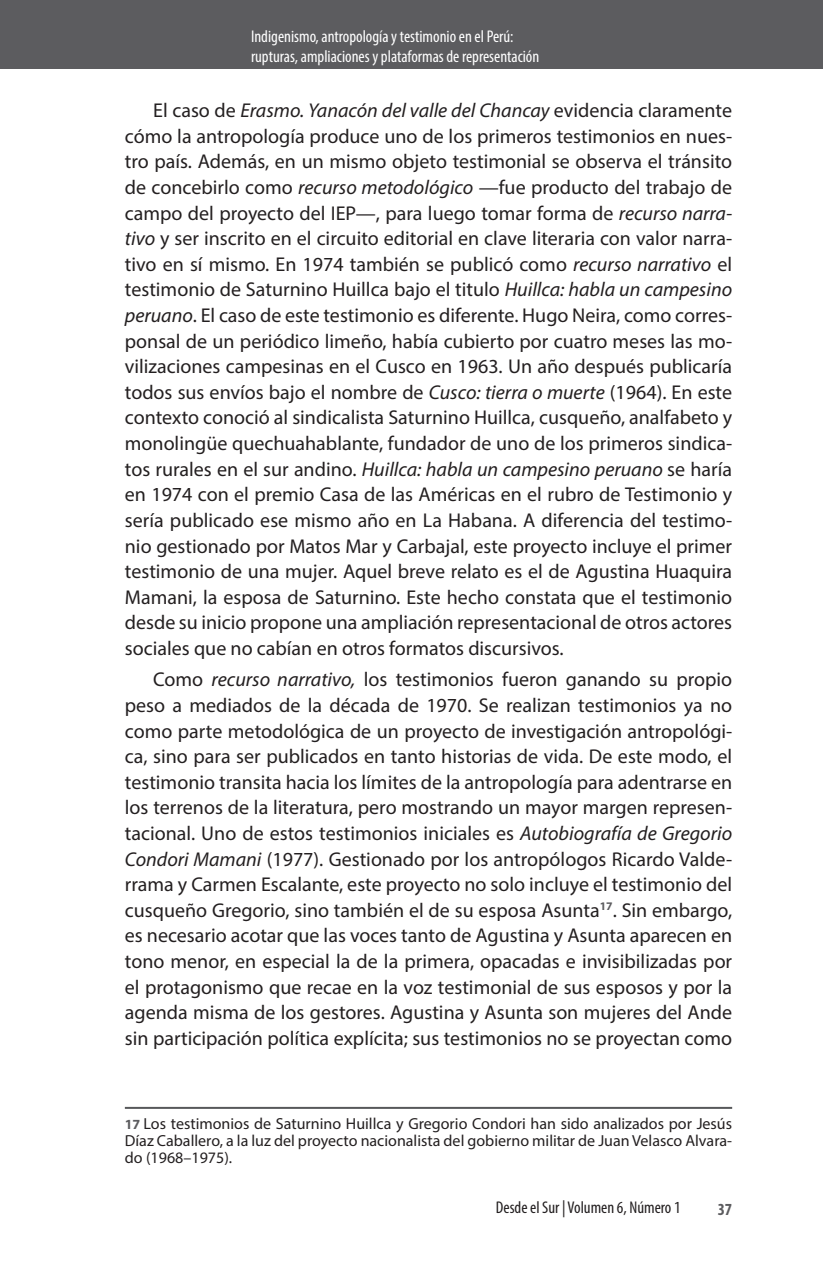
<style>
.page{position:relative;width:823px;height:1265px;background:#fff}
.page>*{position:absolute;margin:0;border:0;box-sizing:border-box;transform-origin:0 0}
.PARRAFOS{font:20px/25.6px "Myriad Pro";color:#231f20;text-align:justify}
.PARRAFOS-2{font:condensed 17px/20px "Myriad Pro";color:#fff}
.t1{font:condensed 17px "Myriad Pro";color:#231f20}
.t2{font:700 condensed 17px "Myriad Pro";color:#5c5c5f}
.NOTA_AL_PIE_SIN_RAYA{font:16px/17px "Myriad Pro";color:#231f20;text-align:justify}
.s1{font-style:italic}
.s2{font-weight:700;font-size:14px;color:#5c5c5f}
</style>
<div class="page">
<div style="left:0;top:0;width:822px;height:68px;background:#5c5c5f"></div>
<hr style="left:125px;top:1106px;width:606px;height:2px;background:#57585a">
<p class="PARRAFOS-2" style="left:251px;top:26px;width:290px">Indigenismo, antropología y testimonio en el Perú: rupturas, ampliaciones y plataformas de representación</p>
<p class="PARRAFOS" style="left:125px;top:97px;width:608px;text-indent:28px">El caso de <span class="s1">Erasmo. Yanacón del valle del Chancay</span> evidencia claramente cómo la antropología produce uno de los primeros testimonios en nues&shy;tro país. Además, en un mismo objeto testimonial se observa el tránsito de concebirlo como <span class="s1">recurso metodológico</span> —fue producto del trabajo de campo del proyecto del IEP—, para luego tomar forma de <span class="s1">recurso narra&shy;tivo</span> y ser inscrito en el circuito editorial en clave literaria con valor narra&shy;tivo en sí mismo. En 1974 también se publicó como <span class="s1">recurso narrativo</span> el testimonio de Saturnino Huillca bajo el titulo <span class="s1">Huillca: habla un campesino peruano</span>. El caso de este testimonio es diferente. Hugo Neira, como corres&shy;ponsal de un periódico limeño, había cubierto por cuatro meses las mo&shy;vilizaciones campesinas en el Cusco en 1963. Un año después publicaría todos sus envíos bajo el nombre de <span class="s1">Cusco: tierra o muerte</span> (1964). En este contexto conoció al sindicalista Saturnino Huillca, cusqueño, analfabeto y monolingüe quechuahablante, fundador de uno de los primeros sindica&shy;tos rurales en el sur andino. <span class="s1">Huillca: habla un campesino peruano</span> se haría en 1974 con el premio Casa de las Américas en el rubro de Testimonio y sería publicado ese mismo año en La Habana. A diferencia del testimo&shy;nio gestionado por Matos Mar y Carbajal, este proyecto incluye el primer testimonio de una mujer. Aquel breve relato es el de Agustina Huaquira Mamani, la esposa de Saturnino. Este hecho constata que el testimonio desde su inicio propone una ampliación representacional de otros actores sociales que no cabían en otros formatos discursivos.</p>
<p class="PARRAFOS" style="left:125px;top:666px;width:608px;text-indent:28px">Como <span class="s1">recurso narrativo,</span> los testimonios fueron ganando su propio peso a mediados de la década de 1970. Se realizan testimonios ya no como parte metodológica de un proyecto de investigación antropológi&shy;ca, sino para ser publicados en tanto historias de vida. De este modo, el testimonio transita hacia los límites de la antropología para adentrarse en los terrenos de la literatura, pero mostrando un mayor margen represen&shy;tacional. Uno de estos testimonios iniciales es <span class="s1">Autobiografía de Gregorio Condori Mamani</span> (1977). Gestionado por los antropólogos Ricardo Valde&shy;rrama y Carmen Escalante, este proyecto no solo incluye el testimonio del cusqueño Gregorio, sino también el de su esposa Asunta<sup>17</sup>. Sin embargo, es necesario acotar que las voces tanto de Agustina y Asunta aparecen en tono menor, en especial la de la primera, opacadas e invisibilizadas por el protagonismo que recae en la voz testimonial de sus esposos y por la agenda misma de los gestores. Agustina y Asunta son mujeres del Ande sin participación política explícita; sus testimonios no se proyectan como</p>
<p class="NOTA_AL_PIE_SIN_RAYA" style="left:125px;top:1114px;width:608px"><span class="s2">17</span> Los testimonios de Saturnino Huillca y Gregorio Condori han sido analizados por Jesús Díaz Caballero, a la luz del proyecto nacionalista del gobierno militar de Juan Velasco Alvara&shy;do (1968–1975).</p>
<p class="t1" style="left:495px;top:1196px;width:186px">Desde el Sur | Volumen 6, Número 1</p>
<p class="t2" style="left:717px;top:1198px;width:16px">37</p>
</div>
